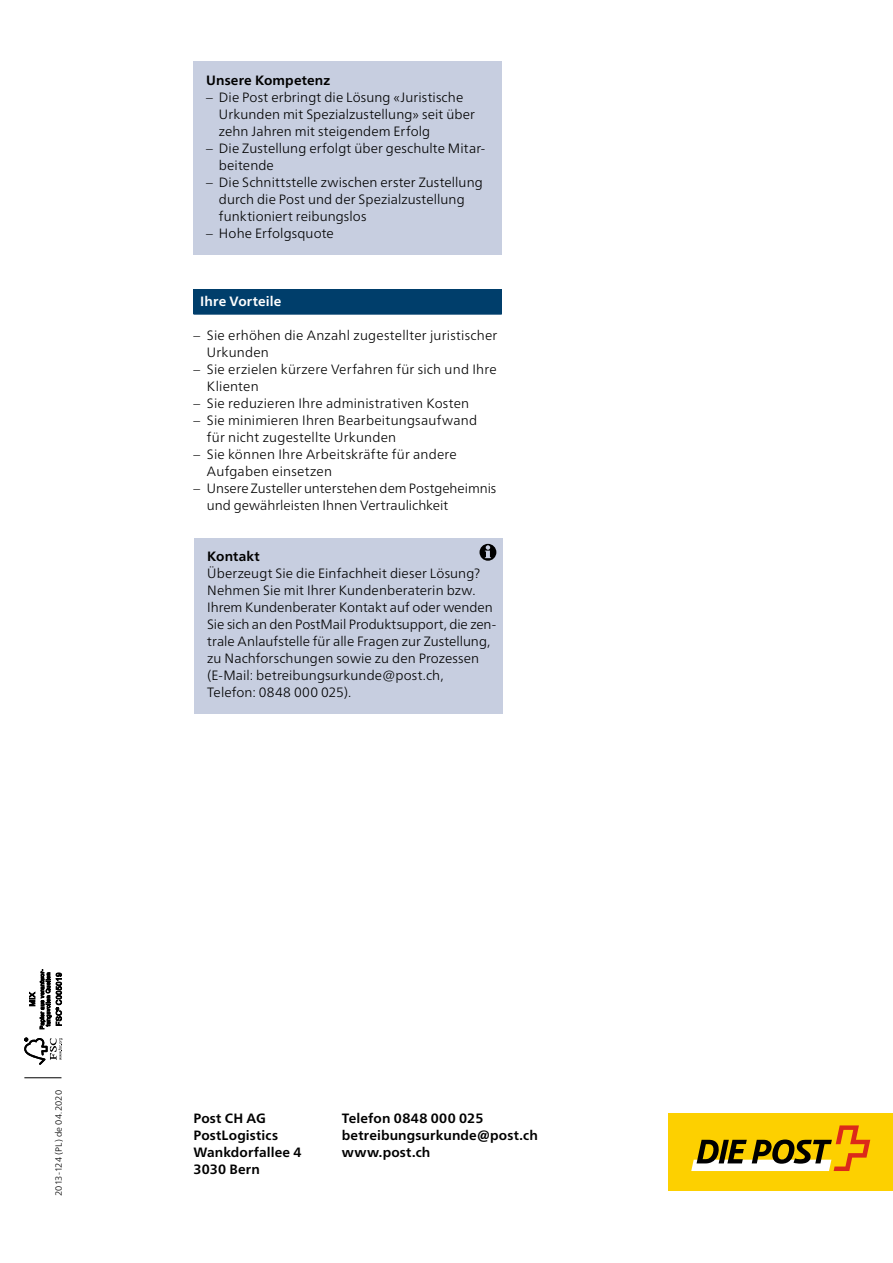
<style>
.page{position:relative;width:893px;height:1263px;background:#fff}
.page>*{position:absolute;margin:0;border:0;box-sizing:border-box;transform-origin:0 0}
.t1{font:300 13.5px/17px "Frutiger Neue LT Pro";letter-spacing:.01em;color:#000}
.t2{font:700 13.5px "Frutiger Neue LT Pro";letter-spacing:.01em;color:#000}
.t3{font:700 13.5px "Frutiger Neue LT Pro";letter-spacing:.01em;color:#fff}
.t4{font:300 9px "Frutiger Neue LT Pro";letter-spacing:.02em;color:#000}
</style>
<div class="page">
<svg style="left:24px;top:1038px;width:38px;height:27px"></svg>
<svg style="left:29px;top:969px;width:33px;height:60px"></svg>
<hr style="left:24px;top:1077px;width:37px;height:1px;background:#000">
<div style="left:195px;top:538px;width:308px;height:39px;background:#c7cee0"></div>
<div style="left:195px;top:555px;width:308px;height:158px;background:#c7cee0"></div>
<svg style="left:479px;top:544px;width:17px;height:17px"></svg>
<div style="left:193px;top:289px;width:309px;height:26px;background:#003e6b"></div>
<div style="left:193px;top:62px;width:309px;height:39px;background:#c7cee0"></div>
<div style="left:193px;top:79px;width:309px;height:73px;background:#c7cee0"></div>
<div style="left:193px;top:130px;width:309px;height:56px;background:#c7cee0"></div>
<div style="left:193px;top:164px;width:309px;height:73px;background:#c7cee0"></div>
<div style="left:193px;top:215px;width:309px;height:39px;background:#c7cee0"></div>
<div style="left:669px;top:1113px;width:224px;height:77px;background:#fdd000"></div>
<svg style="left:691px;top:1125px;width:179px;height:46px"></svg>
<h3 class="t2" style="left:206px;top:72px;width:125px">Unsere Kompetenz</h3>
<p class="t1" style="left:219px;top:89px;width:257px;text-indent:-13px">– Die Post erbringt die Lösung «Juristische<br>Urkunden mit Spezialzustellung» seit über zehn Jahren mit steigendem Erfolg</p>
<p class="t1" style="left:219px;top:140px;width:268px;text-indent:-13px">– Die Zustellung erfolgt über geschulte Mitar&shy;beitende</p>
<p class="t1" style="left:219px;top:174px;width:265px;text-indent:-13px">– Die Schnittstelle zwischen erster Zustellung durch die Post und der Spezialzustellung funktioniert reibungslos</p>
<p class="t1" style="left:206px;top:225px;width:129px">– Hohe Erfolgsquote</p>
<h2 class="t3" style="left:200px;top:293px;width:83px">Ihre Vorteile</h2>
<p class="t1" style="left:207px;top:327px;width:292px;text-indent:-14px">– Sie erhöhen die Anzahl zugestellter juristischer<br>Urkunden</p>
<p class="t1" style="left:207px;top:361px;width:291px;text-indent:-14px">– Sie erzielen kürzere Verfahren für sich und Ihre<br>Klienten</p>
<p class="t1" style="left:193px;top:395px;width:277px">– Sie reduzieren Ihre administrativen Kosten</p>
<p class="t1" style="left:207px;top:412px;width:272px;text-indent:-14px">– Sie minimieren Ihren Bearbeitungsaufwand für nicht zugestellte Urkunden</p>
<p class="t1" style="left:207px;top:446px;width:251px;text-indent:-14px">– Sie können Ihre Arbeitskräfte für andere<br>Aufgaben einsetzen</p>
<p class="t1" style="left:207px;top:480px;width:291px;text-indent:-14px">– Unsere Zusteller unterstehen dem Postgeheimnis und gewährleisten Ihnen Vertraulichkeit</p>
<h3 class="t2" style="left:207px;top:549px;width:54px">Kontakt</h3>
<p class="t1" style="left:207px;top:565px;width:290px">Überzeugt Sie die Einfachheit dieser Lösung?<br>Nehmen Sie mit Ihrer Kundenberaterin bzw.<br>Ihrem Kundenberater Kontakt auf oder wenden Sie sich an den PostMail Produktsupport, die zen&shy;trale Anlaufstelle für alle Fragen zur Zustellung, zu Nachforschungen sowie zu den Prozessen (E-Mail: betreibungsurkunde@post.ch,<br>Telefon: 0848 000 025).</p>
<p class="t4" style="left:53px;top:1196px;width:107px;rotate:-90deg">2013-124 (PL) de 04.2020</p>
<p class="t2" style="left:193px;top:1110px;width:74px">Post CH AG</p>
<p class="t2" style="left:193px;top:1127px;width:86px">PostLogistics</p>
<p class="t2" style="left:193px;top:1144px;width:110px">Wankdorfallee 4</p>
<p class="t2" style="left:193px;top:1161px;width:68px">3030 Bern</p>
<p class="t2" style="left:342px;top:1110px;width:143px">Telefon 0848 000 025</p>
<p class="t2" style="left:342px;top:1127px;width:198px">betreibungsurkunde@post.ch</p>
<p class="t2" style="left:342px;top:1144px;width:90px">www.post.ch</p>
</div>
